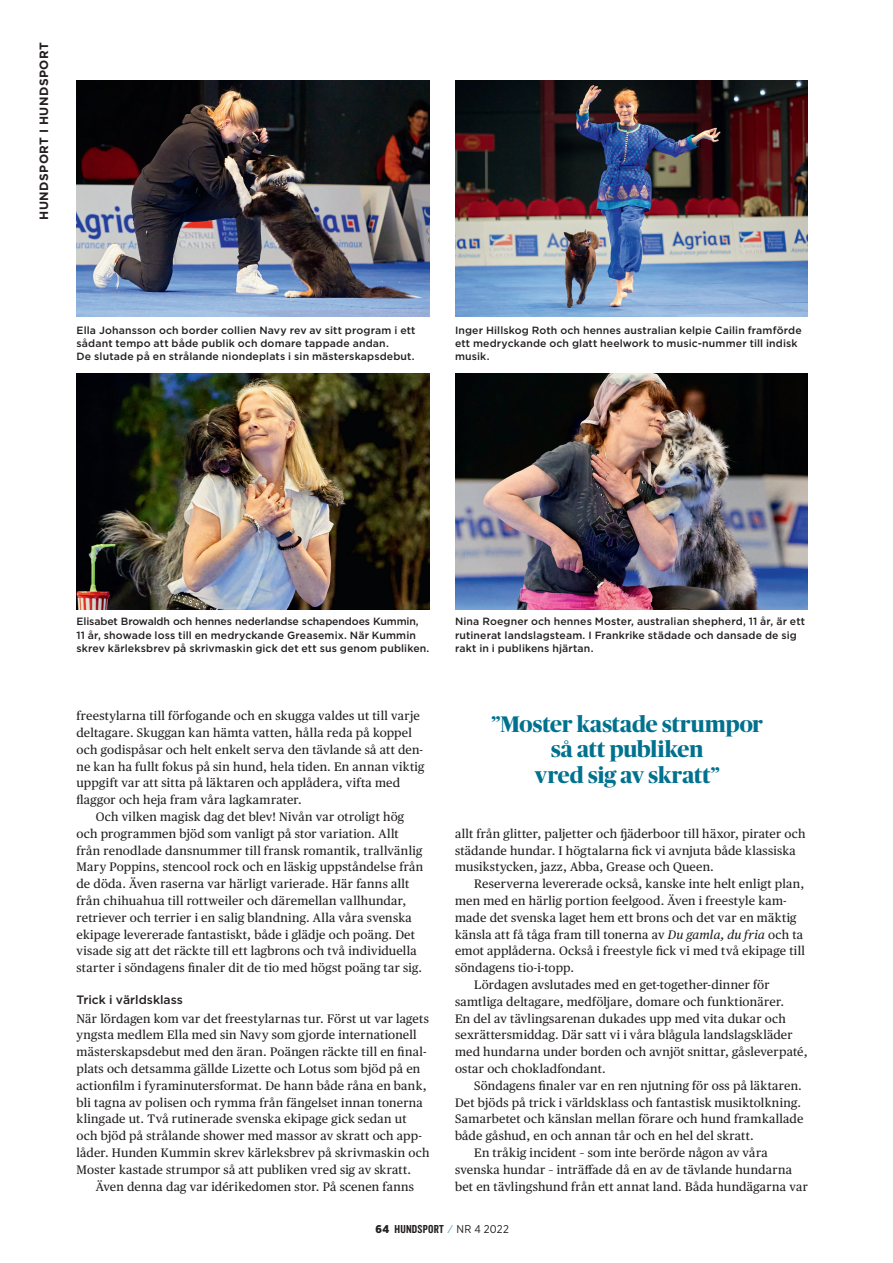
<style>
.page{position:relative;width:893px;height:1263px;background:#fff}
.page>*{position:absolute;margin:0;border:0;box-sizing:border-box;transform-origin:0 0}
.t1{font:700 22.5px/25.5px "Publico Banner";letter-spacing:-.005em;color:#00718e;text-align:center}
.Brödtext_Indrag{font:12.3px/16.8px "Publico Text";letter-spacing:.02em;color:#231f20}
.Brödtext_utan_indrag{font:12.3px/16.8px "Publico Text";letter-spacing:.02em;color:#231f20}
.Mellanrubrik{font:500 12.15px "Gotham";color:#231f20}
.t2{font:12px "Knockout 49 Liteweight";letter-spacing:.015em;color:#231f20}
.Faktarubbe_Gotham_Bo{font:700 12px "Gotham";letter-spacing:.035em;color:#231f20}
.Bildtext_svart{font:500 10.5px/13.2px "Gotham";letter-spacing:.01em;color:#231f20}
.s1{font-style:italic}
.s2{font-family:"Gotham Narrow";font-weight:900;font-size:11.25px}
.s3{font-family:"Gotham Narrow";font-size:11.25px;color:#00718e}
.s4{font-family:"Gotham Narrow";font-size:11.25px}
</style>
<div class="page">
<img style="left:77px;top:81px;width:352px;height:235px">
<img style="left:455px;top:374px;width:353px;height:235px">
<img style="left:77px;top:374px;width:352px;height:235px">
<img style="left:455px;top:81px;width:353px;height:235px">
<p class="Faktarubbe_Gotham_Bo" style="left:36px;top:220px;width:179px;rotate:-90deg">HUNDSPORT I HUNDSPORT</p>
<p class="Bildtext_svart" style="left:77px;top:323px;width:340px">Ella Johansson och border collien Navy rev av sitt program i ett sådant tempo att både publik och domare tappade andan.<br>De slutade på en strålande niondeplats i sin mästerskapsdebut.</p>
<p class="Bildtext_svart" style="left:455px;top:323px;width:348px">Inger Hillskog Roth och hennes australian kelpie Cailin framförde ett medryckande och glatt heelwork to music-nummer till indisk musik.</p>
<p class="Bildtext_svart" style="left:77px;top:615px;width:354px">Elisabet Browaldh och hennes nederlandse schapendoes Kummin,<br>11 år, showade loss till en medryckande Greasemix. När Kummin skrev kärleksbrev på skrivmaskin gick det ett sus genom publiken.</p>
<p class="Brödtext_Indrag" style="left:77px;top:707px;width:349px">freestylarna till förfogande och en skugga valdes ut till varje deltagare. Skuggan kan hämta vatten, hålla reda på koppel och godispåsar och helt enkelt serva den tävlande så att den&shy;ne kan ha fullt fokus på sin hund, hela tiden. En annan viktig uppgift var att sitta på läktaren och applådera, vifta med flaggor och heja fram våra lagkamrater.</p>
<p class="Brödtext_Indrag" style="left:77px;top:807px;width:348px;text-indent:19px">Och vilken magisk dag det blev! Nivån var otroligt hög och programmen bjöd som vanligt på stor variation. Allt från renodlade dansnummer till fransk romantik, trallvänlig Mary Poppins, stencool rock och en läskig uppståndelse från de döda. Även raserna var härligt varierade. Här fanns allt från chihuahua till rottweiler och däremellan vallhundar, retriever och terrier i en salig blandning. Alla våra svenska ekipage levererade fantastiskt, både i glädje och poäng. Det visade sig att det räckte till ett lagbrons och två individuella starter i söndagens finaler dit de tio med högst poäng tar sig.</p>
<p class="Mellanrubrik" style="left:77px;top:992px;width:108px">Trick i världsklass</p>
<p class="Brödtext_utan_indrag" style="left:77px;top:1009px;width:354px">När lördagen kom var det freestylarnas tur. Först ut var lagets yngsta medlem Ella med sin Navy som gjorde internationell mästerskapsdebut med den äran. Poängen räckte till en final&shy;plats och detsamma gällde Lizette och Lotus som bjöd på en actionfilm i fyraminutersformat. De hann både råna en bank, bli tagna av polisen och rymma från fängelset innan tonerna klingade ut. Två rutinerade svenska ekipage gick sedan ut och bjöd på strålande shower med massor av skratt och app&shy;låder. Hunden Kummin skrev kärleksbrev på skrivmaskin och Moster kastade strumpor så att publiken vred sig av skratt.</p>
<p class="Brödtext_Indrag" style="left:96px;top:1177px;width:320px">Även denna dag var idérikedomen stor. På scenen fanns</p>
<p class="Bildtext_svart" style="left:455px;top:615px;width:352px">Nina Roegner och hennes Moster, australian shepherd, 11 år, är ett rutinerat landslagsteam. I Frankrike städade och dansade de sig rakt in i publikens hjärtan.</p>
<h1 class="t1" style="left:491px;top:710px;width:273px">”Moster kastade strumpor så att publiken<br>vred sig av skratt”</h1>
<p class="Brödtext_Indrag" style="left:455px;top:824px;width:352px">allt från glitter, paljetter och fjäderboor till häxor, pirater och städande hundar. I högtalarna fick vi avnjuta både klassiska musikstycken, jazz, Abba, Grease och Queen.</p>
<p class="Brödtext_Indrag" style="left:455px;top:875px;width:352px;text-indent:19px">Reserverna levererade också, kanske inte helt enligt plan, men med en härlig portion feelgood. Även i freestyle kam&shy;made det svenska laget hem ett brons och det var en mäktig känsla att få tåga fram till tonerna av <span class="s1">Du gamla, du fria</span> och ta emot applåderna. Också i freestyle fick vi med två ekipage till söndagens tio-i-topp.</p>
<p class="Brödtext_Indrag" style="left:455px;top:975px;width:354px;text-indent:19px">Lördagen avslutades med en get-together-dinner för samtliga deltagare, medföljare, domare och funktionärer.<br>En del av tävlingsarenan dukades upp med vita dukar och sexrättersmiddag. Där satt vi i våra blågula landslagskläder med hundarna under borden och avnjöt snittar, gåsleverpaté, ostar och chokladfondant.</p>
<p class="Brödtext_Indrag" style="left:455px;top:1076px;width:350px;text-indent:19px">Söndagens finaler var en ren njutning för oss på läktaren.<br>Det bjöds på trick i världsklass och fantastisk musiktolkning.<br>Samarbetet och känslan mellan förare och hund framkallade både gåshud, en och annan tår och en hel del skratt.</p>
<p class="Brödtext_Indrag" style="left:455px;top:1143px;width:354px;text-indent:19px">En tråkig incident – som inte berörde någon av våra svenska hundar – inträffade då en av de tävlande hundarna bet en tävlingshund från ett annat land. Båda hundägarna var</p>
<p class="t2" style="left:376px;top:1222px;width:135px"><span class="s2">64</span> HUNDSPORT <span class="s3">⁄</span> <span class="s4">NR 4 2022</span></p>
</div>
